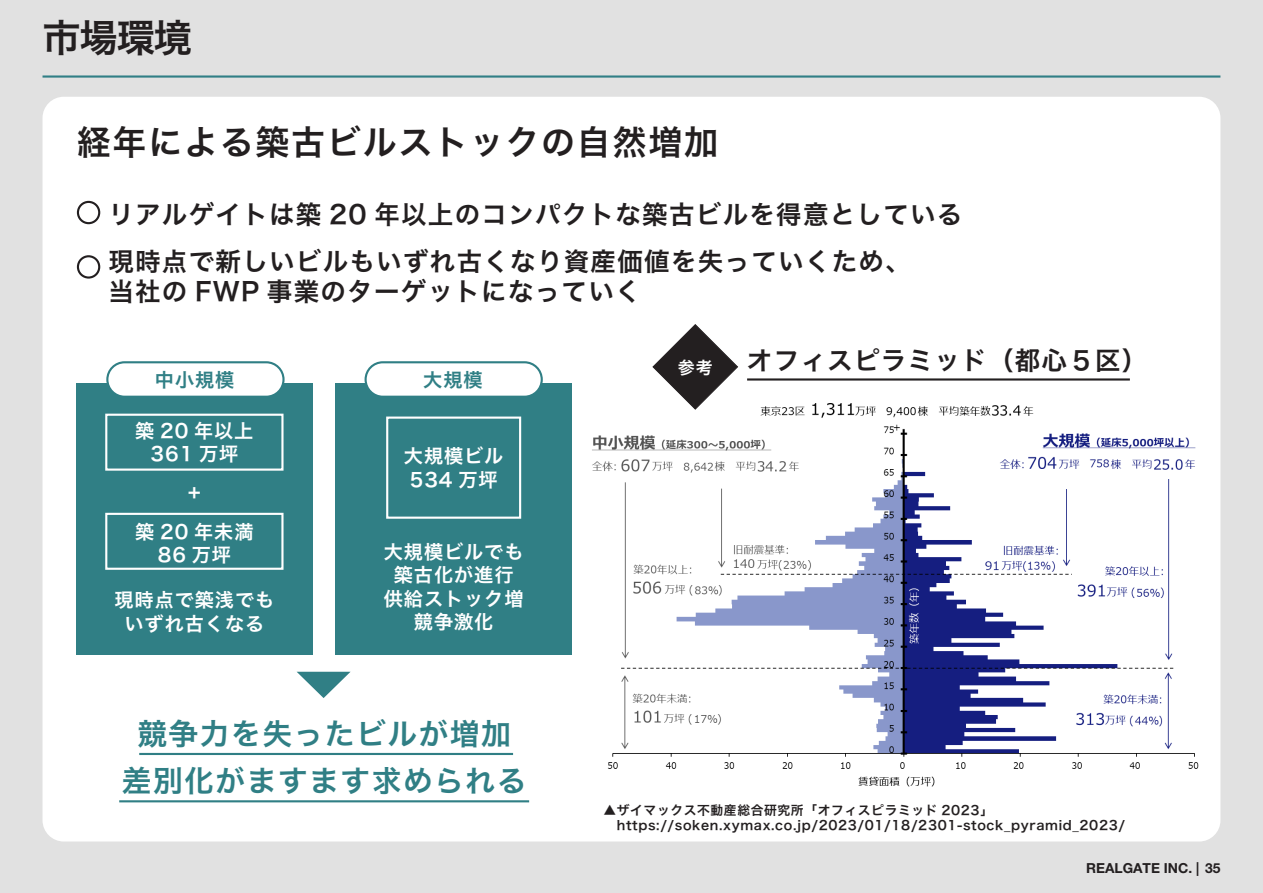
<style>
.page{position:relative;width:1263px;height:893px;background:#e1e1e1}
.page>*{position:absolute;margin:0;border:0;box-sizing:border-box;transform-origin:0 0}
.t1{font:38.25px "Hira Kaku Pro W6";color:#231f20}
.t2{font:34.05px "Hira Kaku Pro W6";letter-spacing:.05em;color:#231f20}
.t3{font:29.7px/46.8px "Hira Kaku Pro W6";letter-spacing:.05em;color:#307f85;text-align:center}
.t4{font:25.5px/47.8px "Hira Kaku Pro W6";letter-spacing:.05em;color:#231f20}
.t5{font:19.2px/23.4px "Hira Kaku Pro W6";letter-spacing:.05em;color:#fff;text-align:center}
.t6{font:19.2px "Hira Kaku Pro W6";letter-spacing:.05em;color:#307f85}
.t7{font:16.95px "Hira Kaku Pro W6";color:#fff}
.t8{font:700 13.8px "Helvetica Neue LT Pro";color:#231f20}
.t9{font:12.75px/14.9px "Hira Kaku Pro W6";letter-spacing:.05em;color:#231f20}
</style>
<div class="page">
<hr style="left:43px;top:75px;width:1177px;height:3px;background:#307f85">
<div style="left:43px;top:97px;width:1177px;height:744px;background:#fff;border-radius:21px"></div>
<div style="left:76px;top:383px;width:237px;height:272px;background:#307f85"></div>
<div style="left:335px;top:383px;width:237px;height:272px;background:#307f85"></div>
<hr style="left:747px;top:378px;width:383px;height:3px;background:#231f20">
<hr style="left:139px;top:753px;width:374px;height:2px;background:#307f85">
<hr style="left:119px;top:800px;width:410px;height:2px;background:#307f85">
<img style="left:592px;top:403px;width:607px;height:384px">
<svg style="left:652px;top:324px;width:86px;height:86px"></svg>
<div style="left:107px;top:362px;width:176px;height:35px;background:#fff;border-radius:17px"></div>
<div style="left:106px;top:361px;width:179px;height:37px;border:2px solid #307f85;border-radius:17px"></div>
<div style="left:366px;top:362px;width:176px;height:35px;background:#fff;border-radius:17px"></div>
<div style="left:365px;top:361px;width:178px;height:37px;border:2px solid #307f85;border-radius:17px"></div>
<div style="left:105px;top:414px;width:178px;height:57px;border:2px solid #fff"></div>
<div style="left:386px;top:417px;width:135px;height:102px;border:2px solid #fff"></div>
<div style="left:105px;top:513px;width:178px;height:57px;border:2px solid #fff"></div>
<svg style="left:297px;top:672px;width:53px;height:26px"></svg>
<div style="left:77px;top:201px;width:23px;height:23px;border:2px solid #231f20;border-radius:50%"></div>
<div style="left:77px;top:255px;width:23px;height:24px;border:2px solid #231f20;border-radius:50%"></div>
<h1 class="t1" style="left:43px;top:3px;width:151px">市場環境</h1>
<h2 class="t2" style="left:77px;top:112px;width:643px">経年による築古ビルストックの自然増加</h2>
<p class="t4" style="left:108px;top:189px;width:855px">リアルゲイトは築 20 年以上のコンパクトな築古ビルを得意としている現時点で新しいビルもいずれ古くなり資産価値を失っていくため、</p>
<p class="t4" style="left:108px;top:267px;width:534px">当社の FWP 事業のターゲットになっていく</p>
<p class="t6" style="left:155px;top:362px;width:81px">中小規模</p>
<p class="t5" style="left:135px;top:418px;width:120px">築 20 年以上</p>
<p class="t5" style="left:150px;top:442px;width:89px">361 万坪</p>
<p class="t5" style="left:135px;top:469px;width:120px;line-height:41px">+<br>築 20 年未満</p>
<p class="t5" style="left:158px;top:542px;width:75px">86 万坪</p>
<p class="t5" style="left:114px;top:588px;width:161px">現時点で築浅でもいずれ古くなる</p>
<p class="t6" style="left:423px;top:362px;width:61px">大規模</p>
<p class="t5" style="left:404px;top:443px;width:101px">大規模ビル</p>
<p class="t5" style="left:410px;top:467px;width:89px">534 万坪</p>
<p class="t5" style="left:384px;top:539px;width:141px">大規模ビルでも築古化が進行供給ストック増競争激化</p>
<p class="t3" style="left:122px;top:709px;width:406px">競争力を失ったビルが増加差別化がますます求められる</p>
<p class="t7" style="left:678px;top:352px;width:36px">参考</p>
<p class="t4" style="left:747px;top:336px;width:402px">オフィスピラミッド（都心５区(</p>
<p class="t9" style="left:603px;top:803px;width:523px">▲ザイマックス不動産総合研究所「オフィスピラミッド 2023「　https://soken.xymax.co.jp/2023/01/18/2301-stock_pyramid_2023/</p>
<p class="t8" style="left:1086px;top:860px;width:136px">REALGATE INC |. 35</p>
</div>
